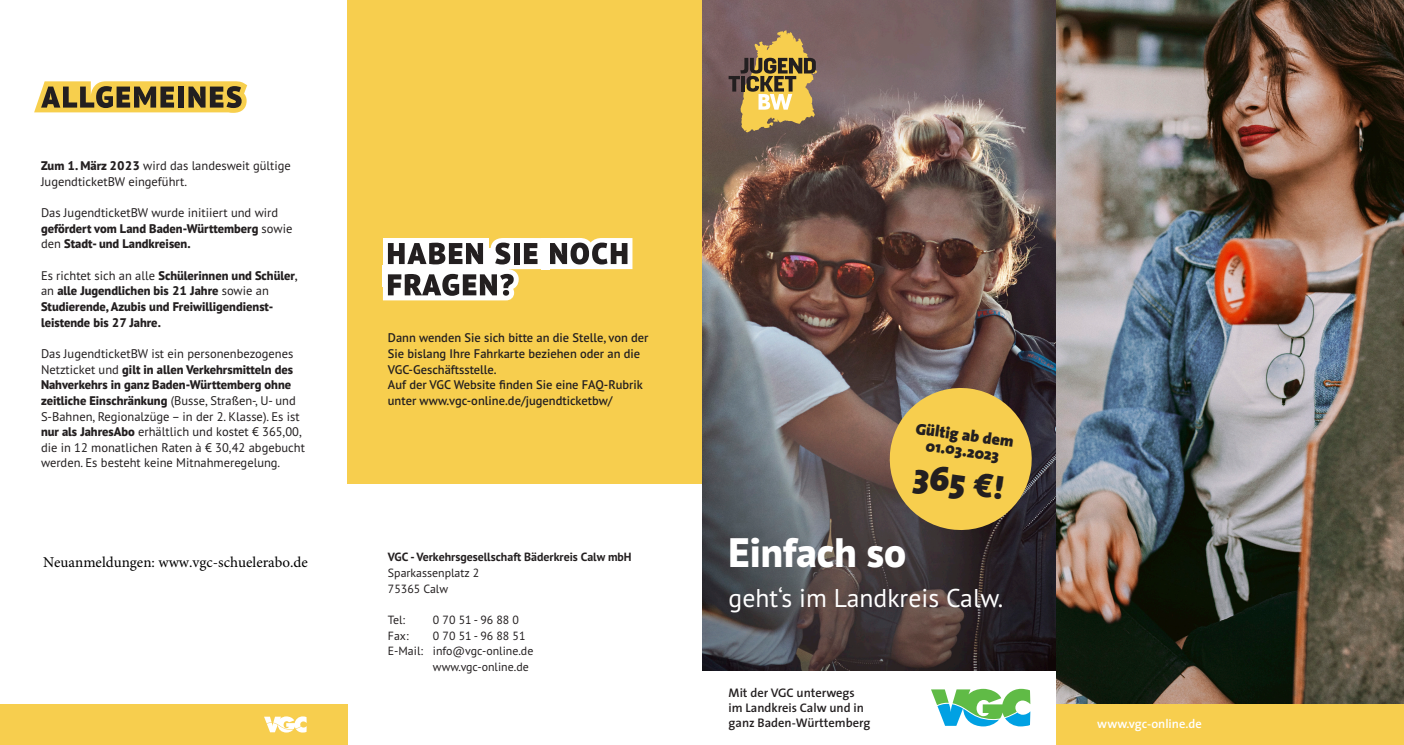
<style>
.page{position:relative;width:1404px;height:745px;background:#fff}
.page>*{position:absolute;margin:0;border:0;box-sizing:border-box;transform-origin:0 0}
.Copy{font:800 41.12px "PT Sans Pro";color:#fff}
.t1{font:900 35px "The Sans";color:#231f20}
.Copy-2{font:25.75px "PT Sans Pro";color:#fff}
.t2{font:900 16px "The Sans";color:#231f20}
.t3{font:15px "Minion Pro";color:#000}
.Copy-3{font:12.5px/15.6px "PT Sans Pro";color:#231f20}
.Copy-4{font:800 12.5px/15.6px "PT Sans Pro";color:#231f20}
.Copy-5{font:600 12.5px/15.6px "PT Sans Pro";color:#231f20}
.Headline_groß{font:600 12.5px/15px "The Sans";color:#231f20}
.Headline_groß-2{font:600 12.5px "The Sans";color:#fff}
.Copy-6{font:11.88px "PT Sans Pro";color:#231f20}
.Copy-7{font:700 11.88px "PT Sans Pro";color:#231f20}
.s1{font-weight:800}
.s2{font-weight:400}
.s3{font-weight:600}
.s4{font-family:"PT Sans Pro";font-size:32.62px}
</style>
<div class="page">
<div style="left:347px;top:0;width:355px;height:483px;background:#f7ce4e"></div>
<svg style="left:383px;top:238px;width:249px;height:62px"></svg>
<img style="left:702px;top:0;width:354px;height:670px">
<svg style="left:728px;top:30px;width:89px;height:102px;background:#a38954"></svg>
<svg style="left:931px;top:688px;width:99px;height:38px"></svg>
<img style="left:1056px;top:0;width:347px;height:703px">
<div style="left:0;top:703px;width:347px;height:41px;background:#f7ce4e"></div>
<div style="left:1056px;top:703px;width:347px;height:41px;background:#f7ce4e"></div>
<svg style="left:884px;top:383px;width:152px;height:151px;background:#bfa14a"></svg>
<svg style="left:264px;top:716px;width:42px;height:16px"></svg>
<svg style="left:34px;top:81px;width:213px;height:32px;background:#aa9248"></svg>
<p class="Copy-3" style="left:41px;top:157px;width:251px"><span class="s1">Zum 1. März 2023</span> wird das landesweit gültige<br>JugendticketBW eingeführt.</p>
<p class="Copy-4" style="left:41px;top:204px;width:253px"><span class="s2">Das JugendticketBW wurde initiiert und wird </span>gefördert vom Land Baden-Württemberg <span class="s2">sowie den</span> Stadt- und Landkreisen.</p>
<p class="Copy-4" style="left:41px;top:267px;width:258px"><span class="s2">Es richtet sich an alle</span> Schülerinnen und Schüler<span class="s3">, </span><span class="s2">an</span> alle Jugendlichen bis 21 Jahre <span class="s2">sowie an </span>Studierende, Azubis und Freiwilligendienst&shy;leistende bis 27 Jahre.</p>
<p class="Copy-3" style="left:41px;top:345px;width:265px">Das JugendticketBW ist ein personenbezogenes Netzticket und <span class="s1">gilt in allen Verkehrsmitteln des Nahverkehrs in ganz Baden-Württemberg ohne zeitliche Einschränkung</span> (Busse, Straßen-, U- und S-Bahnen, Regionalzüge – in der 2. Klasse). Es ist <span class="s1">nur als JahresAbo</span> erhältlich und kostet € 365,00, die in 12 monatlichen Raten à € 30,42 abgebucht werden. Es besteht keine Mitnahmeregelung.</p>
<p class="t3" style="left:43px;top:551px;width:266px">Neuanmeldungen: www.vgc-schuelerabo.de</p>
<p class="Copy-5" style="left:388px;top:329px;width:262px">Dann wenden Sie sich bitte an die Stelle, von der<br>Sie bislang Ihre Fahrkarte beziehen oder an die<br>VGC-Geschäftsstelle.</p>
<p class="Copy-5" style="left:388px;top:376px;width:256px">Auf der VGC Website finden Sie eine FAQ-Rubrik unter www.vgc-online.de/jugendticketbw/</p>
<p class="Copy-7" style="left:388px;top:549px;width:245px">VGC - Verkehrsgesellschaft Bäderkreis Calw mbH</p>
<p class="Copy-6" style="left:388px;top:564px;width:93px">Sparkassenplatz 2</p>
<p class="Copy-6" style="left:388px;top:580px;width:62px">75365 Calw</p>
<p class="Copy-6" style="left:388px;top:611px;width:19px">Tel:</p>
<p class="Copy-6" style="left:433px;top:611px;width:88px">0 70 51 - 96 88 0</p>
<p class="Copy-6" style="left:388px;top:627px;width:22px">Fax:</p>
<p class="Copy-6" style="left:433px;top:627px;width:94px">0 70 51 - 96 88 51</p>
<p class="Copy-6" style="left:388px;top:643px;width:147px">E-Mail: info@vgc-online.de</p>
<p class="Copy-6" style="left:433px;top:658px;width:97px">www.vgc-online.de</p>
<p class="t2" style="left:917px;top:414px;width:100px;rotate:8deg">Gültig ab dem</p>
<p class="t2" style="left:927px;top:431px;width:75px;rotate:8deg">01.03.2023</p>
<p class="t1" style="left:918px;top:445px;width:91px;rotate:8deg">365 <span class="s4">€!</span></p>
<p class="Copy" style="left:728px;top:525px;width:179px">Einfach so</p>
<p class="Copy-2" style="left:728px;top:581px;width:276px">geht‘s im Landkreis Calw.</p>
<p class="Headline_groß" style="left:728px;top:684px;width:143px">Mit der VGC unterwegs im Landkreis Calw und in ganz Baden-Württemberg</p>
<p class="Headline_groß-2" style="left:1097px;top:713px;width:106px">www.vgc-online.de</p>
</div>
